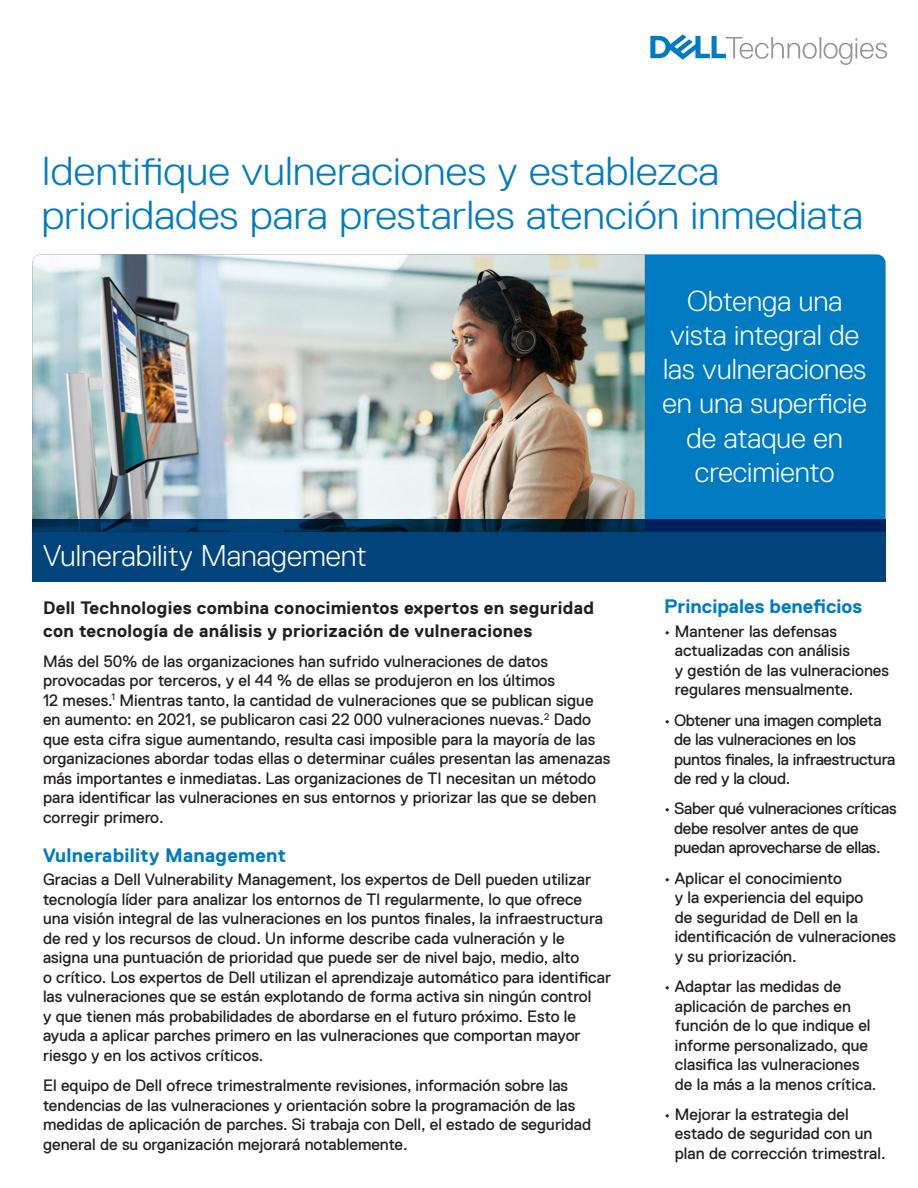
<style>
.page{position:relative;width:918px;height:1188px;background:#fff}
.page>*{position:absolute;margin:0;border:0;box-sizing:border-box;transform-origin:0 0}
.Document_Subtitle{font:300 40.5px/43.2px "Dell Replica";color:#007bc2;scale:1.07 1}
.Document_Subtitle-2{font:300 30px "Dell Replica";color:#fff}
.Body_Copy{font:300 28.8px/34.2px "Dell Replica";color:#fff;text-align:center}
.Body_Copy-2{font:700 19.5px "Dell Replica";letter-spacing:.005em;color:#007bc2}
.Body_Copy-3{font:700 18px/22.5px "Dell Replica";letter-spacing:.015em;color:#231f20}
.Body_Copy-4{font:16.5px/19.5px "Dell Replica";color:#231f20}
.Body_Copy-5{font:16.5px/19.5px "Dell Replica";letter-spacing:-.02em;color:#231f20}
</style>
<div class="page">
<div style="left:645px;top:254px;width:241px;height:265px;background:#007bc2"></div>
<img style="left:32px;top:254px;width:613px;height:265px">
<svg style="left:32px;top:519px;width:854px;height:63px;background:#003e72"></svg>
<svg style="left:650px;top:34px;width:237px;height:31px"></svg>
<p class="Document_Subtitle" style="left:41px;top:150px;width:769px">Identifique vulneraciones y establezca prioridades para prestarles atención inmediata</p>
<p class="Document_Subtitle-2" style="left:43px;top:539px;width:325px">Vulnerability Management</p>
<p class="Body_Copy-3" style="left:43px;top:597px;width:552px">Dell Technologies combina conocimientos expertos en seguridad con tecnología de análisis y priorización de vulneraciones</p>
<p class="Body_Copy-4" style="left:43px;top:651px;width:569px">Más del 50% de las organizaciones han sufrido vulneraciones de datos provocadas por terceros, y el 44 % de ellas se produjeron en los últimos<br>12 meses.<sup>1</sup> Mientras tanto, la cantidad de vulneraciones que se publican sigue en aumento: en 2021, se publicaron casi 22 000 vulneraciones nuevas.<sup>2</sup> Dado que esta cifra sigue aumentando, resulta casi imposible para la mayoría de las organizaciones abordar todas ellas o determinar cuáles presentan las amenazas más importantes e inmediatas. Las organizaciones de TI necesitan un método para identificar las vulneraciones en sus entornos y priorizar las que se deben corregir primero.</p>
<p class="Body_Copy-2" style="left:43px;top:844px;width:244px">Vulnerability Management</p>
<p class="Body_Copy-4" style="left:43px;top:870px;width:570px">Gracias a Dell Vulnerability Management, los expertos de Dell pueden utilizar tecnología líder para analizar los entornos de TI regularmente, lo que ofrece una visión integral de las vulneraciones en los puntos finales, la infraestructura de red y los recursos de cloud. Un informe describe cada vulneración y le asigna una puntuación de prioridad que puede ser de nivel bajo, medio, alto<br>o crítico. Los expertos de Dell utilizan el aprendizaje automático para identificar las vulneraciones que se están explotando de forma activa sin ningún control<br>y que tienen más probabilidades de abordarse en el futuro próximo. Esto le ayuda a aplicar parches primero en las vulneraciones que comportan mayor riesgo y en los activos críticos.</p>
<p class="Body_Copy-4" style="left:43px;top:1076px;width:550px">El equipo de Dell ofrece trimestralmente revisiones, información sobre las tendencias de las vulneraciones y orientación sobre la programación de las medidas de aplicación de parches. Si trabaja con Dell, el estado de seguridad general de su organización mejorará notablemente.</p>
<p class="Body_Copy" style="left:662px;top:284px;width:206px">Obtenga una vista integral de las vulneraciones en una superficie de ataque en crecimiento</p>
<p class="Body_Copy-2" style="left:664px;top:595px;width:200px">Principales beneficios</p>
<p class="Body_Copy-4" style="left:675px;top:621px;width:216px;text-indent:-11px">• Mantener las defensas actualizadas con análisis<br>y gestión de las vulneraciones regulares mensualmente.</p>
<p class="Body_Copy-5" style="left:674px;top:710px;width:223px;text-indent:-10px">• Obtener una imagen completa de las vulneraciones en los puntos finales, la infraestructura de red y la cloud.</p>
<p class="Body_Copy-5" style="left:674px;top:799px;width:224px;text-indent:-10px">• Saber qué vulneraciones críticas debe resolver antes de que puedan aprovecharse de ellas.</p>
<p class="Body_Copy-4" style="left:675px;top:868px;width:223px;text-indent:-11px">• Aplicar el conocimiento<br>y la experiencia del equipo<br>de seguridad de Dell en la identificación de vulneraciones y su priorización.</p>
<p class="Body_Copy-4" style="left:675px;top:977px;width:203px;text-indent:-11px">• Adaptar las medidas de aplicación de parches en función de lo que indique el informe personalizado, que clasifica las vulneraciones de la más a la menos crítica.</p>
<p class="Body_Copy-4" style="left:675px;top:1104px;width:212px;text-indent:-11px">• Mejorar la estrategia del estado de seguridad con un plan de corrección trimestral.</p>
</div>
